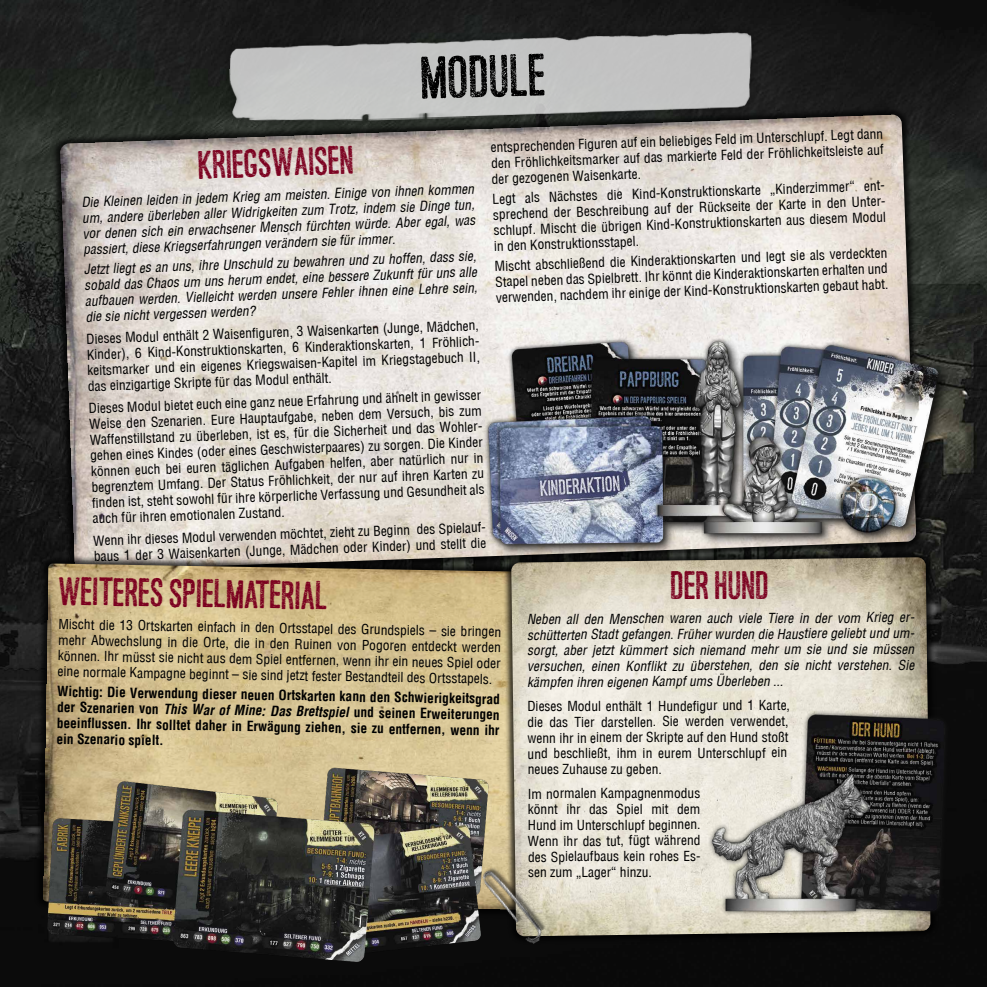
<style>
.page{position:relative;width:987px;height:987px;background:#fff}
.page>*{position:absolute;margin:0;border:0;box-sizing:border-box;transform-origin:0 0}
.t1{font:54px "Asfalto";color:#000}
.t2{font:36px "Asfalto";color:#7b001f}
.t3{font:13.5px/15.8px "Switzerland Condensed";letter-spacing:-.005em;color:#000}
.t4{font:italic 13.5px/15.8px "Switzerland Condensed";color:#000;text-align:justify}
.t5{font:700 13.5px/15.8px "Switzerland Condensed";color:#000;text-align:justify}
.s1{font-style:italic}
</style>
<div class="page">
<img style="left:0;top:0;width:986px;height:986px">
<img style="left:60px;top:115px;width:856px;height:439px">
<div style="left:222px;top:25px;width:536px;height:104px;background:#000;opacity:.44"></div>
<img style="left:229px;top:32px;width:524px;height:92px">
<img style="left:42px;top:563px;width:460px;height:293px">
<div style="left:502px;top:548px;width:437px;height:397px;background:#000;opacity:.75"></div>
<img style="left:511px;top:558px;width:419px;height:378px">
<img style="left:499px;top:856px;width:52px;height:94px">
<img style="left:476px;top:326px;width:476px;height:231px">
<img style="left:701px;top:700px;width:263px;height:228px">
<img style="left:32px;top:758px;width:467px;height:205px">
<h1 class="t1" style="left:420px;top:46px;width:127px;rotate:-2deg">MODULE</h1>
<p class="t3" style="left:490px;top:139px;width:394px;text-align:justify;rotate:-2deg">entsprechenden Figuren auf ein beliebiges Feld im Unterschlupf. Legt dann den Fröhlichkeitsmarker auf das markierte Feld der Fröhlichkeitsleiste auf der gezogenen Waisenkarte.</p>
<h2 class="t2" style="left:198px;top:143px;width:157px;rotate:-2deg">KRIEGSWAISEN</h2>
<p class="t4" style="left:81px;top:194px;width:394px;rotate:-2deg">Die Kleinen leiden in jedem Krieg am meisten. Einige von ihnen kommen um, andere überleben aller Widrigkeiten zum Trotz, indem sie Dinge tun, vor denen sich ein erwachsener Mensch fürchten würde. Aber egal, was passiert, diese Kriegserfahrungen verändern sie für immer.</p>
<p class="t3" style="left:492px;top:191px;width:403px;rotate:-2deg">Legt als Nächstes die Kind-Konstruktionskarte „Kinderzimmer“ ent&shy;sprechend der Beschreibung auf der Rückseite der Karte in den Unter&shy;schlupf. Mischt die übrigen Kind-Konstruktionskarten aus diesem Modul in den Konstruktionsstapel.</p>
<p class="t3" style="left:494px;top:258px;width:394px;text-align:justify;rotate:-2deg">Mischt abschließend die Kinderaktionskarten und legt sie als verdeckten Stapel neben das Spielbrett. Ihr könnt die Kinderaktionskarten erhalten und verwenden, nachdem ihr einige der Kind-Konstruktionskarten gebaut habt.</p>
<p class="t4" style="left:84px;top:261px;width:394px;rotate:-2deg">Jetzt liegt es an uns, ihre Unschuld zu bewahren und zu hoffen, dass sie, sobald das Chaos um uns herum endet, eine bessere Zukunft für uns alle aufbauen werden. Vielleicht werden unsere Fehler ihnen eine Lehre sein, die sie nicht vergessen werden?</p>
<p class="t3" style="left:86px;top:331px;width:403px;rotate:-2deg">Dieses Modul enthält 2 Waisenfiguren, 3 Waisenkarten (Junge, Mädchen, Kinder), 6 Kind-Konstruktionskarten, 6 Kinderaktionskarten, 1 Fröhlich&shy;keitsmarker und ein eigenes Kriegswaisen-Kapitel im Kriegstagebuch II, das einzigartige Skripte für das Modul enthält.</p>
<p class="t3" style="left:88px;top:400px;width:403px;rotate:-2deg">Dieses Modul bietet euch eine ganz neue Erfahrung und ähnelt in gewisser Weise den Szenarien. Eure Hauptaufgabe, neben dem Versuch, bis zum Waffenstillstand zu überleben, ist es, für die Sicherheit und das Wohler&shy;gehen eines Kindes (oder eines Geschwisterpaares) zu sorgen. Die Kinder können euch bei euren täglichen Aufgaben helfen, aber natürlich nur in begrenztem Umfang. Der Status Fröhlichkeit, der nur auf ihren Karten zu finden ist, steht sowohl für ihre körperliche Verfassung und Gesundheit als auch für ihren emotionalen Zustand.</p>
<p class="t3" style="left:93px;top:533px;width:403px;rotate:-2deg">Wenn ihr dieses Modul verwenden möchtet, zieht zu Beginn des Spielauf&shy;baus 1 der 3 Waisenkarten (Junge, Mädchen oder Kinder) und stellt die</p>
<h2 class="t2" style="left:59px;top:569px;width:271px;rotate:1deg">WEITERES SPIELMATERIAL</h2>
<p class="t3" style="left:59px;top:616px;width:444px;text-align:justify;rotate:1deg">Mischt die 13 Ortskarten einfach in den Ortsstapel des Grundspiels – sie bringen mehr Abwechslung in die Orte, die in den Ruinen von Pogoren entdeckt werden können. Ihr müsst sie nicht aus dem Spiel entfernen, wenn ihr ein neues Spiel oder eine normale Kampagne beginnt – sie sind jetzt fester Bestandteil des Ortsstapels.</p>
<p class="t5" style="left:57px;top:683px;width:444px;rotate:1deg">Wichtig: Die Verwendung dieser neuen Ortskarten kann den Schwierigkeitsgrad der Szenarien von <span class="s1">This War of Mine: Das Brettspiel</span> und seinen Erweiterungen beeinflussen. Ihr solltet daher in Erwägung ziehen, sie zu entfernen, wenn ihr ein Szenario spielt.</p>
<h2 class="t2" style="left:671px;top:563px;width:100px">DER HUND</h2>
<p class="t4" style="left:527px;top:610px;width:389px">Neben all den Menschen waren auch viele Tiere in der vom Krieg er&shy;schütterten Stadt gefangen. Früher wurden die Haustiere geliebt und um&shy;sorgt, aber jetzt kümmert sich niemand mehr um sie und sie müssen versuchen, einen Konflikt zu überstehen, den sie nicht verstehen. Sie kämpfen ihren eigenen Kampf ums Überleben ...</p>
<p class="t3" style="left:527px;top:697px;width:264px">Dieses Modul enthält 1 Hundefigur und 1 Karte, die das Tier darstellen. Sie werden verwendet, wenn ihr in einem der Skripte auf den Hund stoßt und beschließt, ihm in eurem Unterschlupf ein neues Zuhause zu geben.</p>
<p class="t3" style="left:527px;top:785px;width:174px;text-align:justify">Im normalen Kampagnenmodus könnt ihr das Spiel mit dem Hund im Unterschlupf beginnen.<br>Wenn ihr das tut, fügt während des Spielaufbaus kein rohes Es&shy;sen zum „Lager“ hinzu.</p>
</div>
